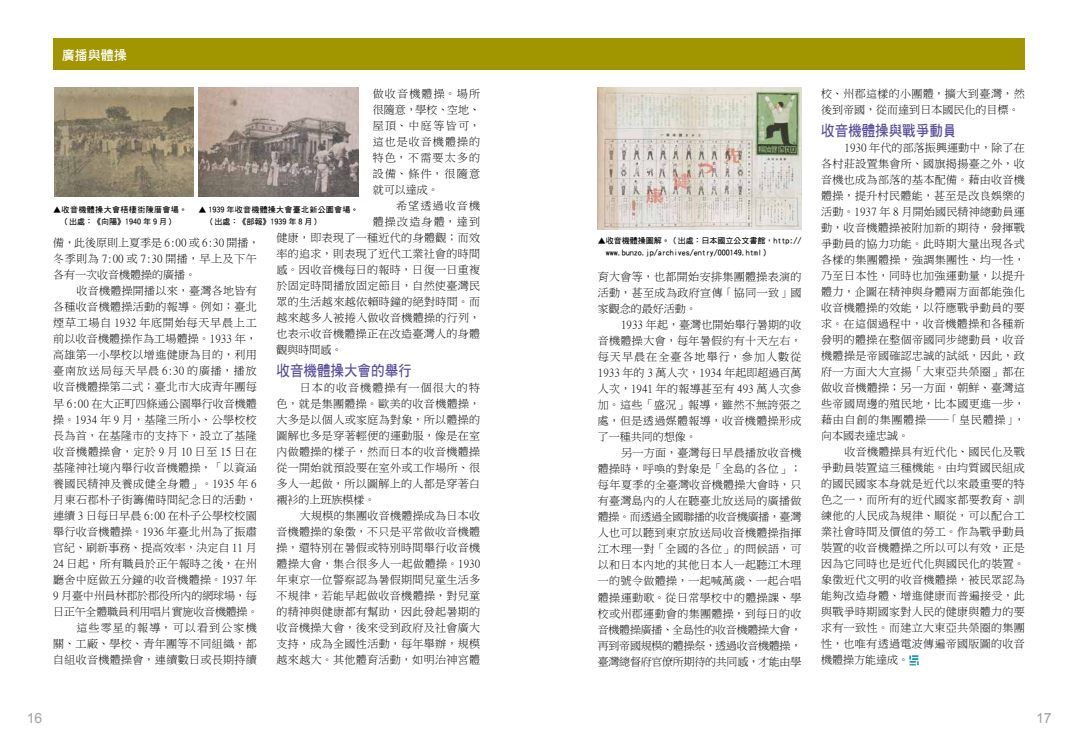
<style>
.page{position:relative;width:1078px;height:738px;background:#fff}
.page>*{position:absolute;margin:0;border:0;box-sizing:border-box;transform-origin:0 0}
.t1{font:15px "DF Hei W7 WIN BF";color:#584c9d;scale:.9 1}
.t2{font:14px "Arial";color:#9fa0a0}
.t3{font:13px "DF Hei W7 WIN BF";color:#fff}
.t4{font:11px/16px "Ming Li U";letter-spacing:.03em;color:#000;text-align:justify}
.t5{font:11px/16px "Ming Li U";color:#000}
.t6{font:11px "Ming Li U";letter-spacing:.11em;color:#000}
.t7{font:11px "Ming Li U";letter-spacing:.105em;color:#000}
.t8{font:8px/12px "DF Hei W7 WIN BF";color:#000}
.t9{font:8px/12px "DF Hei W7 WIN BF";letter-spacing:.035em;color:#000}
.t10{font:8px/12px "DF Hei W7 WIN BF";letter-spacing:.05em;color:#000;text-align:center}
</style>
<div class="page">
<div style="left:53px;top:39px;width:971px;height:31px;background:#a19600"></div>
<svg style="left:909px;top:655px;width:9px;height:10px"></svg>
<img style="left:597px;top:88px;width:204px;height:142px">
<img style="left:198px;top:88px;width:160px;height:108px">
<img style="left:54px;top:87px;width:139px;height:109px">
<p class="t3" style="left:62px;top:48px;width:67px">廣播與體操</p>
<p class="t4" style="left:372px;top:85px;width:109px">做收音機體操。場所很隨意，學校、空地、屋頂、中庭等皆可，這也是收音機體操的特色，不需要太多的設備、條件，很隨意就可以達成。</p>
<p class="t7" style="left:396px;top:200px;width:86px">希望透過收音機</p>
<p class="t6" style="left:372px;top:216px;width:109px">體操改造身體，達到</p>
<p class="t4" style="left:276px;top:230px;width:205px">健康，即表現了一種近代的身體觀；而效</p>
<p class="t4" style="left:276px;top:246px;width:205px">率的追求，則表現了近代工業社會的時間</p>
<p class="t4" style="left:276px;top:262px;width:205px">感。因收音機每日的報時，日復一日重複</p>
<p class="t4" style="left:276px;top:278px;width:205px">於固定時間播放固定節目，自然使臺灣民</p>
<p class="t4" style="left:276px;top:294px;width:205px">眾的生活越來越依賴時鐘的絕對時間。而</p>
<p class="t4" style="left:276px;top:310px;width:205px">越來越多人被捲入做收音機體操的行列，</p>
<p class="t4" style="left:276px;top:326px;width:205px">也表示收音機體操正在改造臺灣人的身體</p>
<p class="t4" style="left:276px;top:342px;width:67px">觀與時間感。</p>
<h1 class="t1" style="left:276px;top:363px;width:151px">收音機體操大會的舉行</h1>
<p class="t4" style="left:276px;top:379px;width:205px;text-indent:23px">日本的收音機體操有一個很大的特色，就是集團體操。歐美的收音機體操，大多是以個人或家庭為對象，所以體操的圖解也多是穿著輕便的運動服，像是在室內做體操的樣子，然而日本的收音機體操從一開始就預設要在室外或工作場所、很多人一起做，所以圖解上的人都是穿著白襯衫的上班族模樣。</p>
<p class="t4" style="left:276px;top:507px;width:205px;text-indent:23px">大規模的集團收音機體操成為日本收音機體操的象徵，不只是平常做收音機體操，還特別在暑假或特別時間舉行收音機體操大會，集合很多人一起做體操。1930年東京一位警察認為暑假期間兒童生活多不規律，若能早起做收音機體操，對兒童的精神與健康都有幫助，因此發起暑期的收音機操大會，後來受到政府及社會廣大支持，成為全國性活動，每年舉辦，規模越來越大。其他體育活動，如明治神宮體</p>
<p class="t10" style="left:53px;top:203px;width:135px">▲收音機體操大會梧棲街陳厝會場。（出處：《向陽》1940 年 9 月）</p>
<p class="t9" style="left:206px;top:203px;width:154px;text-indent:-8px">▲ 1939 年收音機體操大會臺北新公園會場。（出處：《部報》1939 年 8 月）</p>
<p class="t5" style="left:53px;top:235px;width:208px">備，此後原則上夏季是 6:00 或 6:30 開播，冬季則為 7:00 或 7:30 開播，早上及下午各有一次收音機體操的廣播。</p>
<p class="t4" style="left:53px;top:283px;width:207px;text-align:right">收音機體操開播以來，臺灣各地皆有<br>各種收音機體操活動的報導。例如：臺北煙草工場自 1932 年底開始每天早晨上工前以收音機體操作為工場體操。1933 年，高雄第一小學校以增進健康為目的，利用臺南放送局每天早晨 6:30 的廣播，播放收音機體操第二式；臺北市大成青年團每早 6:00 在大正町四條通公園舉行收音機體操。1934 年 9 月，基隆三所小、公學校校長為首，在基隆市的支持下，設立了基隆收音機體操會，定於 9 月 10 日至 15 日在基隆神社境內舉行收音機體操，「以資涵養國民精神及養成健全身體」。1935 年 6月東石郡朴子街籌備時間紀念日的活動，連續 3 日每日早晨 6:00 在朴子公學校校園舉行收音機體操。1936 年臺北州為了振肅官紀、刷新事務、提高效率，決定自 11 月<br>24 日起，所有職員於正午報時之後，在州廳舍中庭做五分鐘的收音機體操。1937 年<br>9 月臺中州員林郡於郡役所內的網球場，每日正午全體職員利用唱片實施收音機體操。這些零星的報導，可以看到公家機<br>關、工廠、學校、青年團等不同組織，都自組收音機體操會，連續數日或長期持續</p>
<p class="t8" style="left:605px;top:234px;width:197px;text-indent:-8px">▲收音機體操圖解。（出處：日本國立公文書館，http:// www.bunzo.jp/archives/entry/000149.html）</p>
<p class="t4" style="left:597px;top:268px;width:205px">育大會等，也都開始安排集團體操表演的活動，甚至成為政府宣傳｢協同一致｣國家觀念的最好活動。</p>
<p class="t4" style="left:597px;top:316px;width:205px;text-indent:23px">1933 年起，臺灣也開始舉行暑期的收音機體操大會，每年暑假約有十天左右，每天早晨在全臺各地舉行，參加人數從1933 年的 3 萬人次，1934 年起即超過百萬人次，1941 年的報導甚至有 493 萬人次參加。這些「盛況」報導，雖然不無誇張之處，但是透過媒體報導，收音機體操形成了一種共同的想像。</p>
<p class="t4" style="left:597px;top:444px;width:205px;text-indent:23px">另一方面，臺灣每日早晨播放收音機體操時，呼喚的對象是「全島的各位」；每年夏季的全臺灣收音機體操大會時，只有臺灣島內的人在聽臺北放送局的廣播做體操。而透過全國聯播的收音機廣播，臺灣人也可以聽到東京放送局收音機體操指揮江木理一對「全國的各位」的問候語，可以和日本內地的其他日本人一起聽江木理一的號令做體操，一起喊萬歲、一起合唱體操運動歌。從日常學校中的體操課、學校或州郡運動會的集團體操，到每日的收音機體操廣播、全島性的收音機體操大會，再到帝國規模的體操祭，透過收音機體操，臺灣總督府官僚所期待的共同感，才能由學</p>
<p class="t5" style="left:821px;top:86px;width:205px">校、州郡這樣的小團體，擴大到臺灣，然後到帝國，從而達到日本國民化的目標。</p>
<h1 class="t1" style="left:821px;top:123px;width:151px">收音機體操與戰爭動員</h1>
<p class="t4" style="left:821px;top:139px;width:205px;text-indent:23px">1930 年代的部落振興運動中，除了在各村莊設置集會所、國旗揭揚臺之外，收音機也成為部落的基本配備。藉由收音機體操，提升村民體能，甚至是改良娛樂的活動。1937 年 8 月開始國民精神總動員運動，收音機體操被附加新的期待，發揮戰爭動員的協力功能。此時期大量出現各式各樣的集團體操，強調集團性、均一性，乃至日本性，同時也加強運動量，以提升體力，企圖在精神與身體兩方面都能強化收音機體操的效能，以符應戰爭動員的要求。在這個過程中，收音機體操和各種新發明的體操在整個帝國同步總動員，收音機體操是帝國確認忠誠的試紙，因此，政府一方面大大宣揚「大東亞共榮圈」都在做收音機體操；另一方面，朝鮮、臺灣這些帝國周邊的殖民地，比本國更進一步，藉由自創的集團體操── ｢皇民體操｣，向本國表達忠誠。</p>
<p class="t4" style="left:821px;top:443px;width:205px;text-indent:23px">收音機體操具有近代化、國民化及戰爭動員裝置這三種機能。由均質國民組成的國民國家本身就是近代以來最重要的特色之一，而所有的近代國家都要教育、訓練他的人民成為規律、順從，可以配合工業社會時間及價值的勞工。作為戰爭動員裝置的收音機體操之所以可以有效，正是因為它同時也是近代化與國民化的裝置。象徵近代文明的收音機體操，被民眾認為能夠改造身體、增進健康而普遍接受，此與戰爭時期國家對人民的健康與體力的要求有一致性。而建立大東亞共榮圈的集團性，也唯有透過電波傳遍帝國版圖的收音機體操方能達成。</p>
<p class="t2" style="left:27px;top:708px;width:17px">16</p>
<p class="t2" style="left:1035px;top:708px;width:17px">17</p>
</div>
